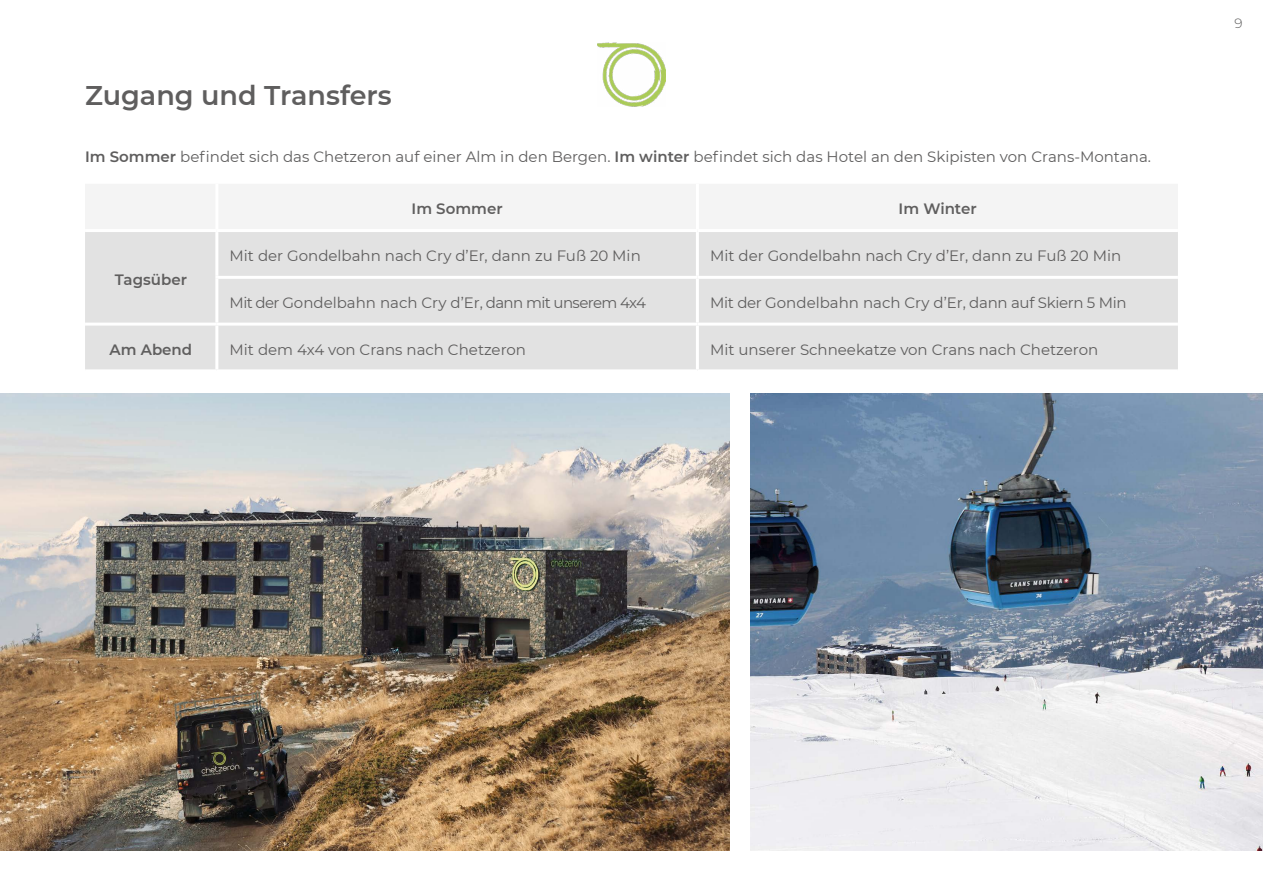
<style>
.page{position:relative;width:1263px;height:893px;background:#fff}
.page>*{position:absolute;margin:0;border:0;box-sizing:border-box;transform-origin:0 0}
.t1{font:600 27px "Montserrat";color:#5f5e5e}
.t2{font:15px "Montserrat";color:#5f5e5e}
.t3{font:15px "Montserrat";letter-spacing:-.04em;color:#5f5e5e}
.t4{font:15px "Montserrat";letter-spacing:-.02em;color:#5f5e5e}
.t5{font:600 15px "Montserrat";color:#5f5e5e}
.t6{font:300 13.5px "Montserrat";color:#5f5e5e}
.s1{font-weight:600}
</style>
<div class="page">
<img style="left:597px;top:43px;width:68px;height:63px">
<div style="left:85px;top:184px;width:1093px;height:45px;background:#f4f4f4"></div>
<div style="left:85px;top:232px;width:1093px;height:137px;background:#e2e2e2"></div>
<hr style="left:215px;top:184px;width:3px;height:45px;background:#fff">
<hr style="left:696px;top:184px;width:3px;height:45px;background:#fff">
<hr style="left:215px;top:232px;width:3px;height:44px;background:#fff">
<hr style="left:696px;top:232px;width:3px;height:44px;background:#fff">
<hr style="left:215px;top:276px;width:482px;height:3px;background:#fff">
<hr style="left:215px;top:279px;width:3px;height:44px;background:#fff">
<hr style="left:697px;top:276px;width:481px;height:3px;background:#fff">
<hr style="left:696px;top:279px;width:3px;height:44px;background:#fff">
<hr style="left:85px;top:323px;width:132px;height:3px;background:#fff">
<hr style="left:217px;top:323px;width:480px;height:3px;background:#fff">
<hr style="left:215px;top:326px;width:3px;height:43px;background:#fff">
<hr style="left:697px;top:323px;width:481px;height:3px;background:#fff">
<hr style="left:696px;top:326px;width:3px;height:43px;background:#fff">
<img style="left:750px;top:393px;width:513px;height:457px">
<img style="left:0;top:393px;width:729px;height:457px">
<h1 class="t1" style="left:85px;top:77px;width:308px">Zugang und Transfers</h1>
<p class="t2" style="left:85px;top:147px;width:1067px"><span class="s1">Im Sommer</span> befindet sich das Chetzeron auf einer Alm in den Bergen. <span class="s1">Im winter</span> befindet sich das Hotel an den Skipisten von Crans-Montana.</p>
<p class="t5" style="left:412px;top:198px;width:93px">Im Sommer</p>
<p class="t5" style="left:899px;top:198px;width:80px">Im Winter</p>
<p class="t5" style="left:115px;top:269px;width:74px">Tagsüber</p>
<p class="t2" style="left:230px;top:246px;width:413px">Mit der Gondelbahn nach Cry d’Er, dann zu Fuß 20 Min</p>
<p class="t2" style="left:710px;top:246px;width:413px">Mit der Gondelbahn nach Cry d’Er, dann zu Fuß 20 Min</p>
<p class="t3" style="left:230px;top:292px;width:418px">Mit der Gondelbahn nach Cry d’Er, dann mit unserem 4x4</p>
<p class="t4" style="left:710px;top:292px;width:418px">Mit der Gondelbahn nach Cry d’Er, dann auf Skiern 5 Min</p>
<p class="t5" style="left:110px;top:339px;width:84px">Am Abend</p>
<p class="t2" style="left:230px;top:339px;width:298px">Mit dem 4x4 von Crans nach Chetzeron</p>
<p class="t2" style="left:710px;top:339px;width:390px">Mit unserer Schneekatze von Crans nach Chetzeron</p>
<p class="t6" style="left:1234px;top:14px;width:10px">9</p>
</div>
